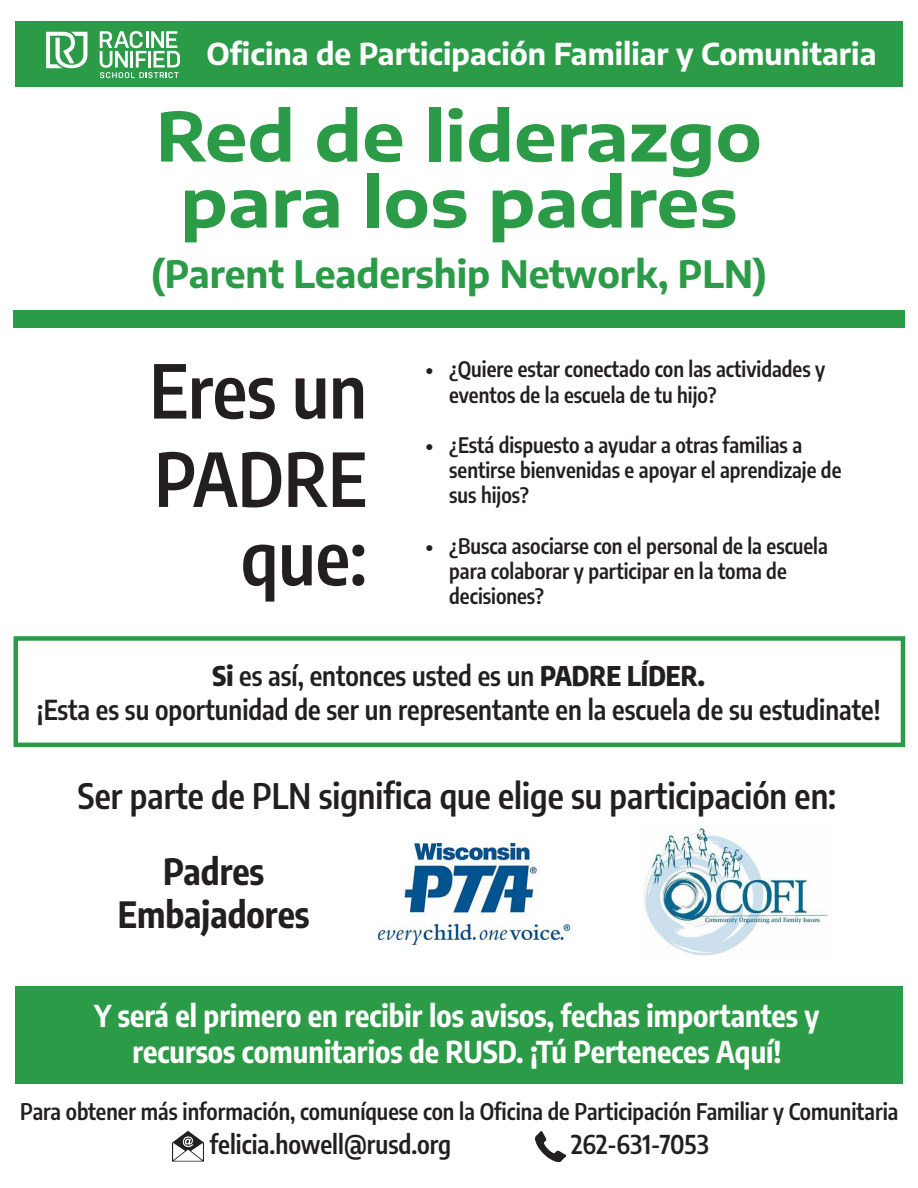
<style>
.page{position:relative;width:918px;height:1188px;background:#fff}
.page>*{position:absolute;margin:0;border:0;box-sizing:border-box;transform-origin:0 0}
.t1{font:600 73.65px/88.3px "Encode Sans Condensed";color:#231f20}
.t2{font:700 67.5px "Encode Sans Expanded";color:#2c9b47}
.t3{font:700 37.5px "Encode Sans";color:#2c9b47}
.t4{font:700 36px "Encode Sans Condensed";color:#231f20}
.t5{font:600 34.5px "Encode Sans Condensed";color:#231f20}
.t6{font:700 30px "Encode Sans Condensed";color:#fff}
.t7{font:700 30px "Encode Sans";color:#fff}
.t8{font:600 27px "Encode Sans Condensed";color:#231f20}
.t9{font:600 25.5px "Encode Sans Condensed";color:#231f20}
.t10{font:600 22.5px "Encode Sans Condensed";color:#231f20}
.t11{font:600 21px/25.2px "Encode Sans Condensed";color:#231f20}
.s1{font-weight:800}
</style>
<div class="page">
<div style="left:16px;top:21px;width:887px;height:65px;background:#2c9b47"></div>
<div style="left:14px;top:636px;width:891px;height:111px;border:4px solid #2c9b47"></div>
<div style="left:16px;top:987px;width:887px;height:97px;background:#2c9b47"></div>
<svg style="left:100px;top:31px;width:80px;height:47px"></svg>
<svg style="left:46px;top:32px;width:41px;height:36px"></svg>
<img style="left:173px;top:1131px;width:30px;height:30px">
<img style="left:535px;top:1131px;width:30px;height:30px">
<img style="left:379px;top:843px;width:190px;height:101px">
<img style="left:644px;top:827px;width:184px;height:128px">
<div style="left:14px;top:310px;width:891px;height:18px;background:#2c9b47"></div>
<p class="t7" style="left:207px;top:31px;width:671px">Oficina de Participación Familiar y Comunitaria</p>
<p class="t2" style="left:156px;top:85px;width:608px">Red de liderazgo</p>
<p class="t2" style="left:180px;top:151px;width:559px">para los padres</p>
<p class="t3" style="left:151px;top:245px;width:617px">(Parent Leadership Network, PLN)</p>
<p class="t1" style="left:150px;top:342px;width:219px">Eres un<br>PADRE</p>
<p class="t1" style="left:241px;top:509px;width:127px">que:</p>
<p class="t11" style="left:449px;top:356px;width:378px;text-indent:-24px">• ¿Quiere estar conectado con las actividades y eventos de la escuela de tu hijo?</p>
<p class="t11" style="left:449px;top:431px;width:394px;text-indent:-24px">• ¿Está dispuesto a ayudar a otras familias a sentirse bienvenidas e apoyar el aprendizaje de sus hijos?</p>
<p class="t11" style="left:449px;top:532px;width:380px;text-indent:-24px">• ¿Busca asociarse con el personal de la escuela para colaborar y participar en la toma de decisiones?</p>
<p class="t8" style="left:213px;top:656px;width:494px"><span class="s1">Si</span> es así, entonces usted es un <span class="s1">PADRE LÍDER.</span></p>
<p class="t8" style="left:37px;top:690px;width:845px">¡Esta es su oportunidad de ser un representante en la escuela de su estudinate!</p>
<p class="t5" style="left:78px;top:770px;width:760px">Ser parte de PLN significa que elige su participación en:</p>
<p class="t4" style="left:163px;top:844px;width:103px">Padres</p>
<p class="t4" style="left:118px;top:887px;width:193px">Embajadores</p>
<p class="t6" style="left:95px;top:993px;width:727px">Y será el primero en recibir los avisos, fechas importantes y</p>
<p class="t6" style="left:133px;top:1029px;width:650px">recursos comunitarios de RUSD. ¡Tú Perteneces Aquí!</p>
<p class="t10" style="left:20px;top:1095px;width:880px">Para obtener más información, comuníquese con la Oficina de Participación Familiar y Comunitaria</p>
<p class="t9" style="left:210px;top:1126px;width:243px">felicia.howell@rusd.org</p>
<p class="t9" style="left:571px;top:1126px;width:139px">262-631-7053</p>
</div>
